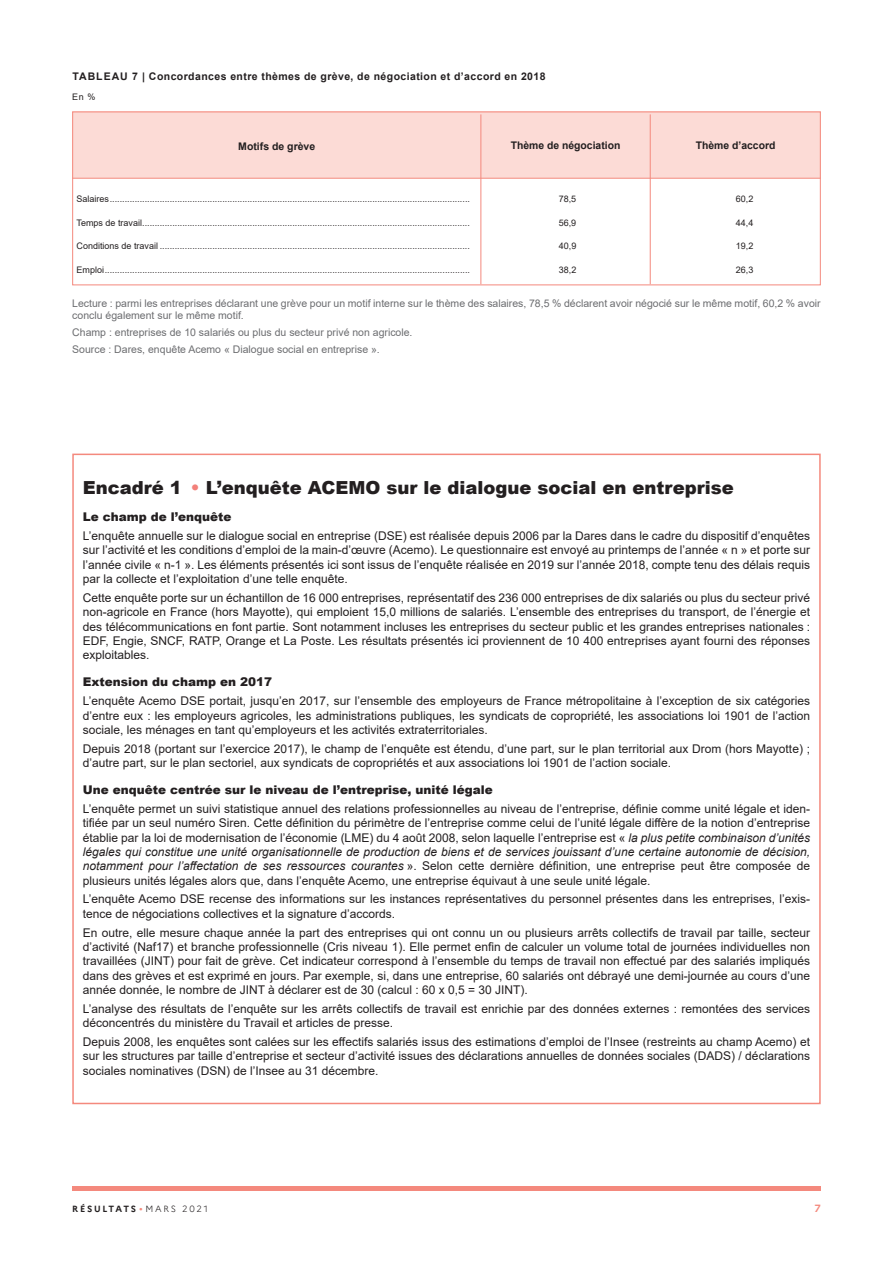
<style>
.page{position:relative;width:893px;height:1263px;background:#fff}
.page>*{position:absolute;margin:0;border:0;box-sizing:border-box;transform-origin:0 0}
.t1{font:900 18px "Arial";color:#231f20}
.t2{font:12px/14.4px "Arial";color:#231f20;text-align:justify}
.t3{font:900 12px "Arial";color:#231f20}
.t4{font:10.5px/12.6px "Arial";color:#6c6d70}
.t5{font:700 10.5px "Arial";letter-spacing:.04em;color:#231f20}
.t6{font:700 10.5px "Arial";color:#231f20}
.t7{font:700 10.5px "Marianne";color:#f4897d}
.t8{font:9px "Arial";color:#231f20}
.t9{font:700 9px "Marianne";letter-spacing:.19em;color:#231f20}
.s1{font-family:"Manrope";font-weight:700;font-size:21px;color:#f3807a}
.s2{font-style:italic}
.s3{font-family:"Manrope";color:#f4897d}
.s4{font-weight:300}
</style>
<div class="page">
<div style="left:72px;top:112px;width:749px;height:66px;background:#fcdbd6"></div>
<div style="left:72px;top:112px;width:749px;height:173px;border:1px solid #f4897d"></div>
<hr style="left:72px;top:178px;width:749px;height:1px;background:#f4897d">
<hr style="left:480px;top:114px;width:1px;height:170px;background:#f4897d">
<hr style="left:650px;top:114px;width:1px;height:170px;background:#f4897d">
<div style="left:72px;top:1186px;width:749px;height:5px;background:#f4897d"></div>
<p class="t5" style="left:72px;top:69px;width:475px">TABLEAU 7 | Concordances entre thèmes de grève, de négociation et d’accord en 2018</p>
<p class="t8" style="left:72px;top:90px;width:25px">En %</p>
<p class="t6" style="left:238px;top:139px;width:79px">Motifs de grève</p>
<p class="t6" style="left:511px;top:138px;width:111px">Thème de négociation</p>
<p class="t6" style="left:696px;top:138px;width:81px">Thème d’accord</p>
<p class="t8" style="left:77px;top:193px;width:395px">Salaires................................................................................................................................................</p>
<p class="t8" style="left:559px;top:193px;width:19px">78,5</p>
<p class="t8" style="left:736px;top:193px;width:19px">60,2</p>
<p class="t8" style="left:77px;top:216px;width:395px">Temps de travail...................................................................................................................................</p>
<p class="t8" style="left:559px;top:216px;width:19px">56,9</p>
<p class="t8" style="left:736px;top:216px;width:19px">44,4</p>
<p class="t8" style="left:77px;top:240px;width:395px">Conditions de travail ............................................................................................................................</p>
<p class="t8" style="left:559px;top:240px;width:19px">40,9</p>
<p class="t8" style="left:736px;top:240px;width:19px">19,2</p>
<p class="t8" style="left:77px;top:263px;width:395px">Emploi..................................................................................................................................................</p>
<p class="t8" style="left:559px;top:263px;width:19px">38,2</p>
<p class="t8" style="left:736px;top:263px;width:19px">26,3</p>
<p class="t4" style="left:72px;top:297px;width:750px">Lecture : parmi les entreprises déclarant une grève pour un motif interne sur le thème des salaires, 78,5 % déclarent avoir négocié sur le même motif, 60,2 % avoir conclu également sur le même motif.</p>
<p class="t4" style="left:72px;top:324px;width:342px;line-height:16.8px">Champ : entreprises de 10 salariés ou plus du secteur privé non agricole.<br>Source : Dares, enquête Acemo « Dialogue social en entreprise ».</p>
<h1 class="t1" style="left:83px;top:475px;width:652px">Encadré 1 <span class="s1">•</span> L’enquête ACEMO sur le dialogue social en entreprise</h1>
<p class="t3" style="left:83px;top:508px;width:150px">Le champ de l’enquête</p>
<p class="t2" style="left:83px;top:528px;width:729px">L’enquête annuelle sur le dialogue social en entreprise (DSE) est réalisée depuis 2006 par la Dares dans le cadre du dispositif d’enquêtes sur l’activité et les conditions d’emploi de la main-d’œuvre (Acemo). Le questionnaire est envoyé au printemps de l’année « n » et porte sur l’année civile « n-1 ». Les éléments présentés ici sont issus de l’enquête réalisée en 2019 sur l’année 2018, compte tenu des délais requis par la collecte et l’exploitation d’une telle enquête.</p>
<p class="t2" style="left:83px;top:590px;width:729px">Cette enquête porte sur un échantillon de 16 000 entreprises, représentatif des 236 000 entreprises de dix salariés ou plus du secteur privé non-agricole en France (hors Mayotte), qui emploient 15,0 millions de salariés. L’ensemble des entreprises du transport, de l’énergie et des télécommunications en font partie. Sont notamment incluses les entreprises du secteur public et les grandes entreprises nationales :<br>EDF, Engie, SNCF, RATP, Orange et La Poste. Les résultats présentés ici proviennent de 10 400 entreprises ayant fourni des réponses exploitables.</p>
<p class="t3" style="left:83px;top:673px;width:191px">Extension du champ en 2017</p>
<p class="t2" style="left:83px;top:694px;width:729px">L’enquête Acemo DSE portait, jusqu’en 2017, sur l’ensemble des employeurs de France métropolitaine à l’exception de six catégories d’entre eux : les employeurs agricoles, les administrations publiques, les syndicats de copropriété, les associations loi 1901 de l’action sociale, les ménages en tant qu’employeurs et les activités extraterritoriales.</p>
<p class="t2" style="left:83px;top:741px;width:729px">Depuis 2018 (portant sur l’exercice 2017), le champ de l’enquête est étendu, d’une part, sur le plan territorial aux Drom (hors Mayotte) ; d’autre part, sur le plan sectoriel, aux syndicats de copropriétés et aux associations loi 1901 de l’action sociale.</p>
<p class="t3" style="left:83px;top:781px;width:411px">Une enquête centrée sur le niveau de l’entreprise, unité légale</p>
<p class="t2" style="left:83px;top:801px;width:729px">L’enquête permet un suivi statistique annuel des relations professionnelles au niveau de l’entreprise, définie comme unité légale et iden&shy;tifiée par un seul numéro Siren. Cette définition du périmètre de l’entreprise comme celui de l’unité légale diffère de la notion d’entreprise établie par la loi de modernisation de l’économie (LME) du 4 août 2008, selon laquelle l’entreprise est « <span class="s2">la plus petite combinaison d’unités légales qui constitue une unité organisationnelle de production de biens et de services jouissant d’une certaine autonomie de décision, notamment pour l’affectation de ses ressources courantes</span> ». Selon cette dernière définition, une entreprise peut être composée de plusieurs unités légales alors que, dans l’enquête Acemo, une entreprise équivaut à une seule unité légale.</p>
<p class="t2" style="left:83px;top:892px;width:729px">L’enquête Acemo DSE recense des informations sur les instances représentatives du personnel présentes dans les entreprises, l’exis&shy;tence de négociations collectives et la signature d’accords.</p>
<p class="t2" style="left:83px;top:925px;width:729px">En outre, elle mesure chaque année la part des entreprises qui ont connu un ou plusieurs arrêts collectifs de travail par taille, secteur d’activité (Naf17) et branche professionnelle (Cris niveau 1). Elle permet enfin de calculer un volume total de journées individuelles non travaillées (JINT) pour fait de grève. Cet indicateur correspond à l’ensemble du temps de travail non effectué par des salariés impliqués dans des grèves et est exprimé en jours. Par exemple, si, dans une entreprise, 60 salariés ont débrayé une demi-journée au cours d’une année donnée, le nombre de JINT à déclarer est de 30 (calcul : 60 x 0,5 = 30 JINT).</p>
<p class="t2" style="left:83px;top:1001px;width:729px">L’analyse des résultats de l’enquête sur les arrêts collectifs de travail est enrichie par des données externes : remontées des services déconcentrés du ministère du Travail et articles de presse.</p>
<p class="t2" style="left:83px;top:1034px;width:729px">Depuis 2008, les enquêtes sont calées sur les effectifs salariés issus des estimations d’emploi de l’Insee (restreints au champ Acemo) et sur les structures par taille d’entreprise et secteur d’activité issues des déclarations annuelles de données sociales (DADS) / déclarations sociales nominatives (DSN) de l’Insee au 31 décembre.</p>
<p class="t9" style="left:72px;top:1203px;width:137px">RÉSULTATS<span class="s3">•</span><span class="s4">MARS 2021</span></p>
<p class="t7" style="left:814px;top:1202px;width:8px">7</p>
</div>
